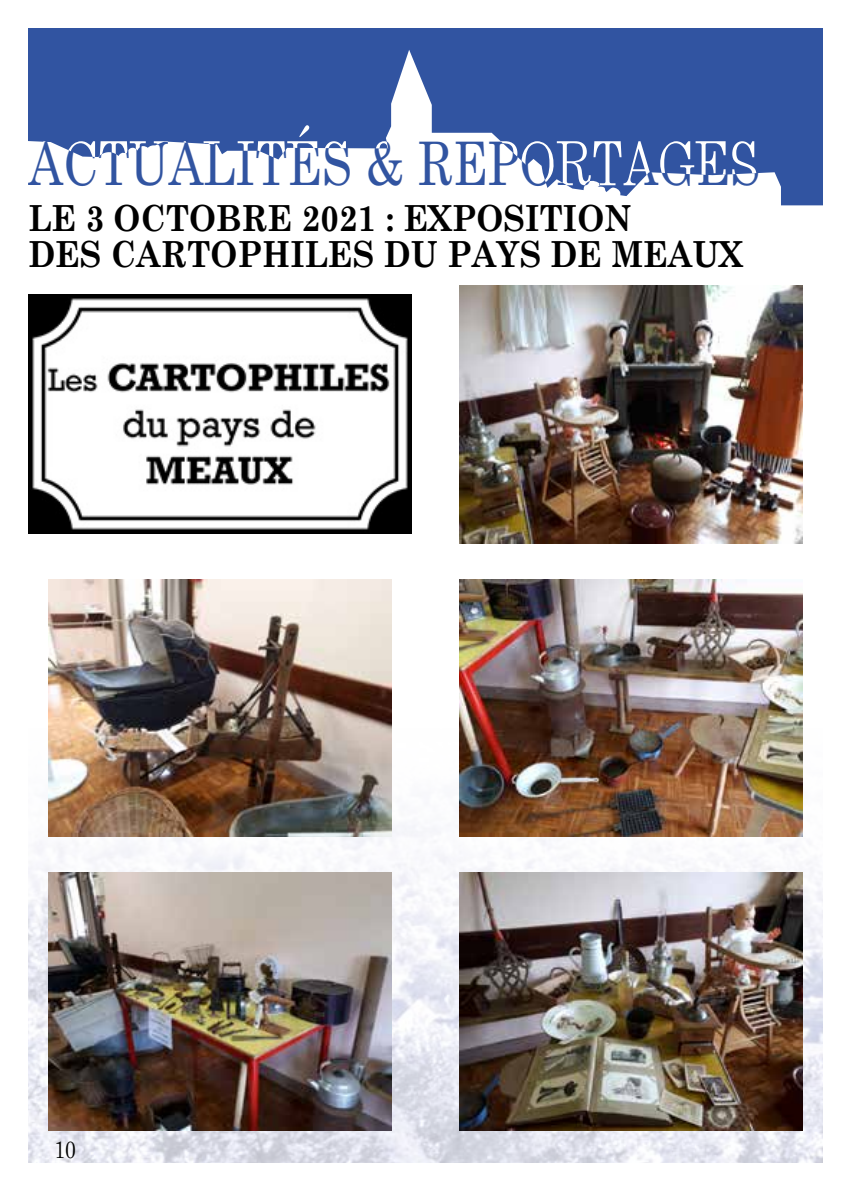
<style>
.page{position:relative;width:851px;height:1191px;background:#fff}
.page>*{position:absolute;margin:0;border:0;box-sizing:border-box;transform-origin:0 0}
.t1{font:60px "Century Schoolbook";color:#3154a1;scale:.8 1}
.t2{font:700 36px/36px "Century Schoolbook";color:#000;scale:.9 1}
.t3{font:24px "Century Schoolbook";color:#000;scale:.8 1}
</style>
<div class="page">
<img style="left:28px;top:626px;width:794px;height:536px">
<svg style="left:28px;top:28px;width:794px;height:178px;fill:#3154a1"></svg>
<svg style="left:299px;top:125px;width:457px;height:60px"></svg>
<img style="left:459px;top:285px;width:343px;height:258px">
<img style="left:28px;top:295px;width:383px;height:238px">
<img style="left:48px;top:579px;width:343px;height:257px">
<img style="left:459px;top:579px;width:343px;height:257px">
<img style="left:48px;top:873px;width:343px;height:257px">
<img style="left:459px;top:873px;width:343px;height:257px">
<h1 class="t1" style="left:28px;top:113px;width:916px">ACTUALITÉS &amp; REPORTAGES</h1>
<p class="t2" style="left:28px;top:198px;width:795px">LE 3 OCTOBRE 2021 : EXPOSITION<br>DES CARTOPHILES DU PAYS DE MEAUX</p>
<p class="t3" style="left:55px;top:1128px;width:28px">10</p>
</div>
